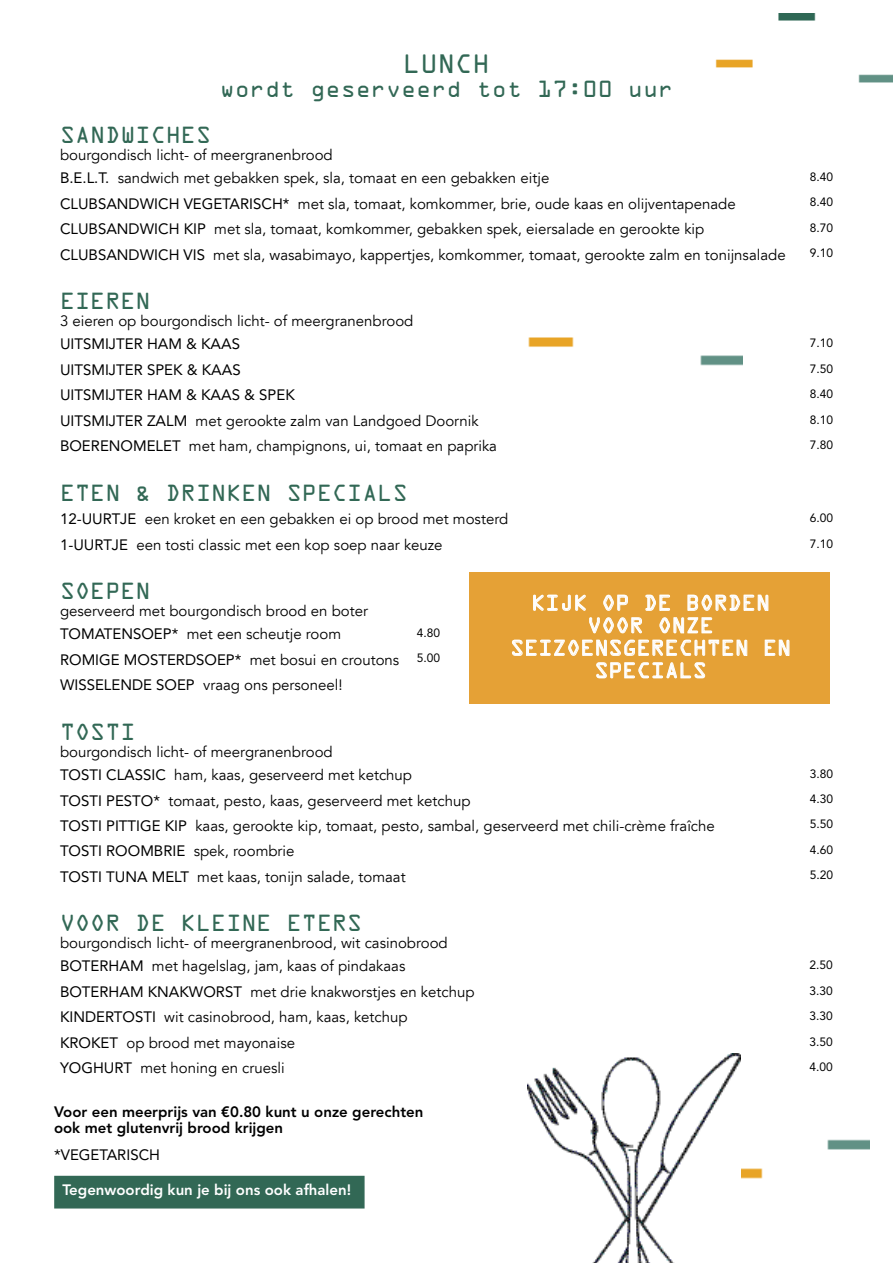
<style>
.page{position:relative;width:893px;height:1263px;background:#fff}
.page>*{position:absolute;margin:0;border:0;box-sizing:border-box;transform-origin:0 0}
.t1{font:24px "OCRA Std";color:#326855}
.t2{font:21px "OCRA Std";color:#326855}
.t3{font:19.5px/22.5px "OCRA Std";color:#fff;text-align:center}
.t4{font:15px/23.4px "Avenir LT";color:#000}
.t5{font:15px "Avenir LT Std";color:#000}
.t6{font:800 15px/16.5px "Avenir LT Std";color:#000}
.t7{font:800 15px "Avenir LT Std";color:#fff}
.t8{font:12px "Avenir LT Std";color:#000}
.s1{font-family:"Avenir LT Std"}
.s2{font-family:"Avenir LT"}
</style>
<div class="page">
<img style="left:715px;top:14px;width:178px;height:69px">
<img style="left:741px;top:1168px;width:22px;height:11px">
<img style="left:527px;top:1054px;width:213px;height:209px">
<div style="left:470px;top:572px;width:360px;height:131px;background:#e5a136"></div>
<svg style="left:533px;top:595px;width:53px;height:16px"></svg>
<svg style="left:603px;top:594px;width:25px;height:17px"></svg>
<svg style="left:645px;top:595px;width:25px;height:16px"></svg>
<svg style="left:687px;top:595px;width:81px;height:16px"></svg>
<svg style="left:589px;top:617px;width:53px;height:16px"></svg>
<svg style="left:659px;top:617px;width:53px;height:16px"></svg>
<svg style="left:512px;top:639px;width:235px;height:17px"></svg>
<svg style="left:765px;top:640px;width:24px;height:16px"></svg>
<svg style="left:596px;top:662px;width:109px;height:17px"></svg>
<img style="left:528px;top:337px;width:214px;height:29px">
<div style="left:54px;top:1176px;width:311px;height:32px;background:#326855"></div>
<img style="left:827px;top:1139px;width:42px;height:11px">
<h1 class="t1" style="left:403px;top:53px;width:88px">LUNCH</h1>
<h2 class="t2" style="left:220px;top:79px;width:455px">wordt geserveerd tot 17:00 uur</h2>
<h2 class="t2" style="left:60px;top:126px;width:153px">SANDWICHES</h2>
<p class="t4" style="left:60px;top:143px;width:491px">bourgondisch licht- of meergranenbrood<br><span class="s1">B.E.L.T.</span> sandwich met gebakken spek, sla, tomaat en een gebakken eitje</p>
<p class="t8" style="left:810px;top:170px;width:25px">8.40</p>
<p class="t4" style="left:60px;top:192px;width:677px"><span class="s1">CLUBSANDWICH VEGETARISCH*</span> met sla, tomaat, komkommer, brie, oude kaas en olijventapenade</p>
<p class="t8" style="left:810px;top:195px;width:25px">8.40</p>
<p class="t4" style="left:60px;top:218px;width:646px"><span class="s1">CLUBSANDWICH KIP</span> met sla, tomaat, komkommer, gebakken spek, eiersalade en gerookte kip</p>
<p class="t8" style="left:810px;top:221px;width:25px">8.70</p>
<p class="t4" style="left:60px;top:243px;width:727px"><span class="s1">CLUBSANDWICH VIS</span> met sla, wasabimayo, kappertjes, komkommer, tomaat, gerookte zalm en tonijnsalade</p>
<p class="t8" style="left:810px;top:246px;width:25px">9.10</p>
<h2 class="t2" style="left:60px;top:292px;width:92px">EIEREN</h2>
<p class="t4" style="left:60px;top:309px;width:355px">3 eieren op bourgondisch licht- of meergranenbrood</p>
<p class="t5" style="left:60px;top:335px;width:182px">UITSMIJTER HAM &amp; KAAS</p>
<p class="t8" style="left:810px;top:336px;width:25px">7.10</p>
<p class="t5" style="left:60px;top:361px;width:182px">UITSMIJTER SPEK &amp; KAAS</p>
<p class="t8" style="left:810px;top:361px;width:25px">7.50</p>
<p class="t5" style="left:60px;top:386px;width:236px">UITSMIJTER HAM &amp; KAAS &amp; SPEK</p>
<p class="t8" style="left:810px;top:387px;width:25px">8.40</p>
<p class="t4" style="left:60px;top:409px;width:420px"><span class="s1">UITSMIJTER ZALM</span> met gerookte zalm van Landgoed Doornik</p>
<p class="t8" style="left:810px;top:412px;width:25px">8.10</p>
<p class="t4" style="left:60px;top:435px;width:439px"><span class="s1">BOERENOMELET</span> met ham, champignons, ui, tomaat en paprika</p>
<p class="t8" style="left:810px;top:438px;width:25px">7.80</p>
<h2 class="t2" style="left:60px;top:484px;width:349px">ETEN &amp; DRINKEN SPECIALS</h2>
<p class="t4" style="left:60px;top:508px;width:450px"><span class="s1">12-UURTJE</span> een kroket en een gebakken ei op brood met mosterd</p>
<p class="t8" style="left:810px;top:511px;width:25px">6.00</p>
<p class="t4" style="left:60px;top:533px;width:384px"><span class="s1">1-UURTJE</span> een tosti classic met een kop soep naar keuze</p>
<p class="t8" style="left:810px;top:536px;width:25px">7.10</p>
<h2 class="t2" style="left:60px;top:582px;width:92px">SOEPEN</h2>
<p class="t4" style="left:60px;top:599px;width:310px">geserveerd met bourgondisch brood en boter<br><span class="s1">TOMATENSOEP*</span> met een scheutje room</p>
<p class="t8" style="left:417px;top:626px;width:25px">4.80</p>
<p class="t5" style="left:60px;top:651px;width:382px">ROMIGE MOSTERDSOEP* <span class="s2">met bosui en croutons</span> <sup>5.00</sup></p>
<p class="t4" style="left:60px;top:674px;width:284px"><span class="s1">WISSELENDE SOEP</span> vraag ons personeel!</p>
<h2 class="t2" style="left:60px;top:723px;width:77px">TOSTI</h2>
<p class="t4" style="left:60px;top:740px;width:354px">bourgondisch licht- of meergranenbrood<br><span class="s1">TOSTI CLASSIC</span> ham, kaas, geserveerd met ketchup</p>
<h3 class="t3" style="left:510px;top:593px;width:282px">KIJK OP DE BORDEN<br>VOOR ONZE<br>SEIZOENSGERECHTEN EN<br>SPECIALS</h3>
<p class="t8" style="left:810px;top:767px;width:25px">3.80</p>
<p class="t4" style="left:60px;top:789px;width:412px"><span class="s1">TOSTI PESTO*</span> tomaat, pesto, kaas, geserveerd met ketchup</p>
<p class="t8" style="left:810px;top:792px;width:25px">4.30</p>
<p class="t4" style="left:60px;top:814px;width:656px"><span class="s1">TOSTI PITTIGE KIP</span> kaas, gerookte kip, tomaat, pesto, sambal, geserveerd met chili-crème fraîche</p>
<p class="t8" style="left:810px;top:817px;width:25px">5.50</p>
<p class="t5" style="left:60px;top:842px;width:236px">TOSTI ROOMBRIE <span class="s2">spek, roombrie</span></p>
<p class="t8" style="left:810px;top:843px;width:25px">4.60</p>
<p class="t4" style="left:60px;top:865px;width:347px"><span class="s1">TOSTI TUNA MELT</span> met kaas, tonijn salade, tomaat</p>
<p class="t8" style="left:810px;top:868px;width:25px">5.20</p>
<h2 class="t2" style="left:60px;top:914px;width:304px">VOOR DE KLEINE ETERS</h2>
<p class="t4" style="left:60px;top:931px;width:389px">bourgondisch licht- of meergranenbrood, wit casinobrood<br><span class="s1">BOTERHAM</span> met hagelslag, jam, kaas of pindakaas</p>
<p class="t8" style="left:810px;top:958px;width:25px">2.50</p>
<p class="t4" style="left:60px;top:980px;width:416px"><span class="s1">BOTERHAM KNAKWORST</span> met drie knakworstjes en ketchup</p>
<p class="t8" style="left:810px;top:983px;width:25px">3.30</p>
<p class="t4" style="left:60px;top:1006px;width:349px"><span class="s1">KINDERTOSTI</span> wit casinobrood, ham, kaas, ketchup</p>
<p class="t8" style="left:810px;top:1009px;width:25px">3.30</p>
<p class="t4" style="left:60px;top:1031px;width:237px"><span class="s1">KROKET</span> op brood met mayonaise</p>
<p class="t8" style="left:810px;top:1034px;width:25px">3.50</p>
<p class="t4" style="left:60px;top:1057px;width:226px"><span class="s1">YOGHURT</span> met honing en cruesli</p>
<p class="t8" style="left:810px;top:1060px;width:25px">4.00</p>
<p class="t6" style="left:54px;top:1103px;width:371px">Voor een meerprijs van €0.80 kunt u onze gerechten ook met glutenvrij brood krijgen</p>
<p class="t5" style="left:54px;top:1146px;width:107px">*VEGETARISCH</p>
<p class="t7" style="left:62px;top:1181px;width:290px">Tegenwoordig kun je bij ons ook afhalen!</p>
</div>
